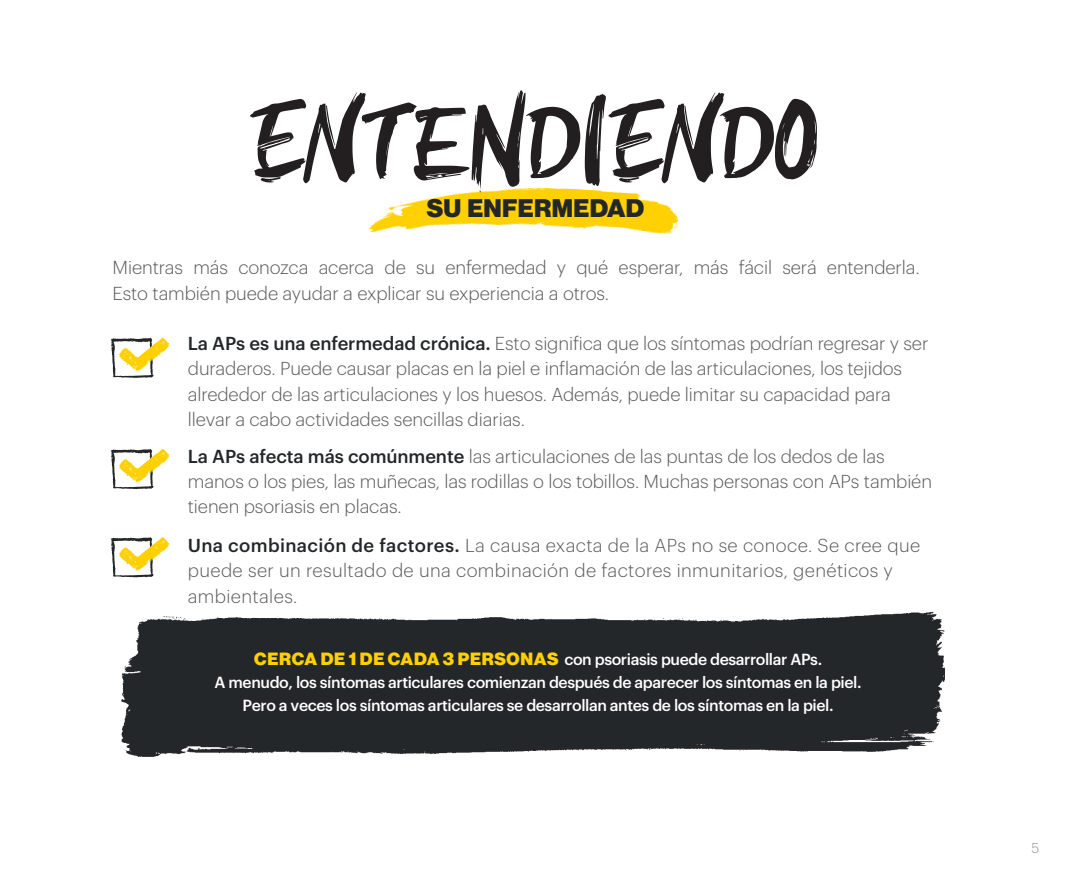
<style>
.page{position:relative;width:1071px;height:882px;background:#fff}
.page>*{position:absolute;margin:0;border:0;box-sizing:border-box;transform-origin:0 0}
.t1{font:99.75px "Upa Handwriting Latin";letter-spacing:-.03em;color:#231f20}
.t2{font:900 25.03px "Neue Haas Display";letter-spacing:.015em;color:#242729}
.t3{font:300 18.38px/25.4px "Graphik";letter-spacing:-.005em;color:#58595b}
.t4{font:300 18.38px/25.4px "Graphik";letter-spacing:.02em;color:#58595b}
.t5{font:500 15.75px/22.8px "Graphik";letter-spacing:-.025em;color:#fff;text-align:center}
.t6{font:300 14px "Graphik";color:#949698}
.s1{font-weight:500;color:#242729}
.s2{font-family:"Neue Haas Display";font-weight:900;font-size:17.32px;color:#ffd000}
</style>
<div class="page">
<img style="left:121px;top:611px;width:824px;height:146px">
<svg style="left:111px;top:337px;width:59px;height:41px"></svg>
<svg style="left:111px;top:448px;width:59px;height:41px"></svg>
<svg style="left:111px;top:537px;width:59px;height:41px"></svg>
<img style="left:369px;top:187px;width:311px;height:47px">
<h1 class="t1" style="left:250px;top:80px;width:572px">ENTENDIENDO</h1>
<h2 class="t2" style="left:427px;top:194px;width:219px">SU ENFERMEDAD</h2>
<p class="t3" style="left:113px;top:254px;width:809px">Mientras más conozca acerca de su enfermedad y qué esperar, más fácil será entenderla.<br>Esto también puede ayudar a explicar su experiencia a otros.</p>
<p class="t3" style="left:188px;top:329px;width:742px"><span class="s1">La APs es una enfermedad crónica.</span> Esto significa que los síntomas podrían regresar y ser duraderos. Puede causar placas en la piel e inflamación de las articulaciones, los tejidos alrededor de las articulaciones y los huesos. Además, puede limitar su capacidad para llevar a cabo actividades sencillas diarias.</p>
<p class="t3" style="left:188px;top:442px;width:746px"><span class="s1">La APs afecta más comúnmente</span> las articulaciones de las puntas de los dedos de las manos o los pies, las muñecas, las rodillas o los tobillos. Muchas personas con APs también tienen psoriasis en placas.</p>
<p class="t4" style="left:188px;top:531px;width:734px"><span class="s1">Una combinación de factores.</span> La causa exacta de la APs no se conoce. Se cree que puede ser un resultado de una combinación de factores inmunitarios, genéticos y ambientales.</p>
<p class="t5" style="left:215px;top:647px;width:649px"><span class="s2">CERCA DE 1 DE CADA 3 PERSONAS</span> con psoriasis puede desarrollar APs.<br>A menudo, los síntomas articulares comienzan después de aparecer los síntomas en la piel.<br>Pero a veces los síntomas articulares se desarrollan antes de los síntomas en la piel.</p>
<p class="t6" style="left:1032px;top:838px;width:9px">5</p>
</div>
